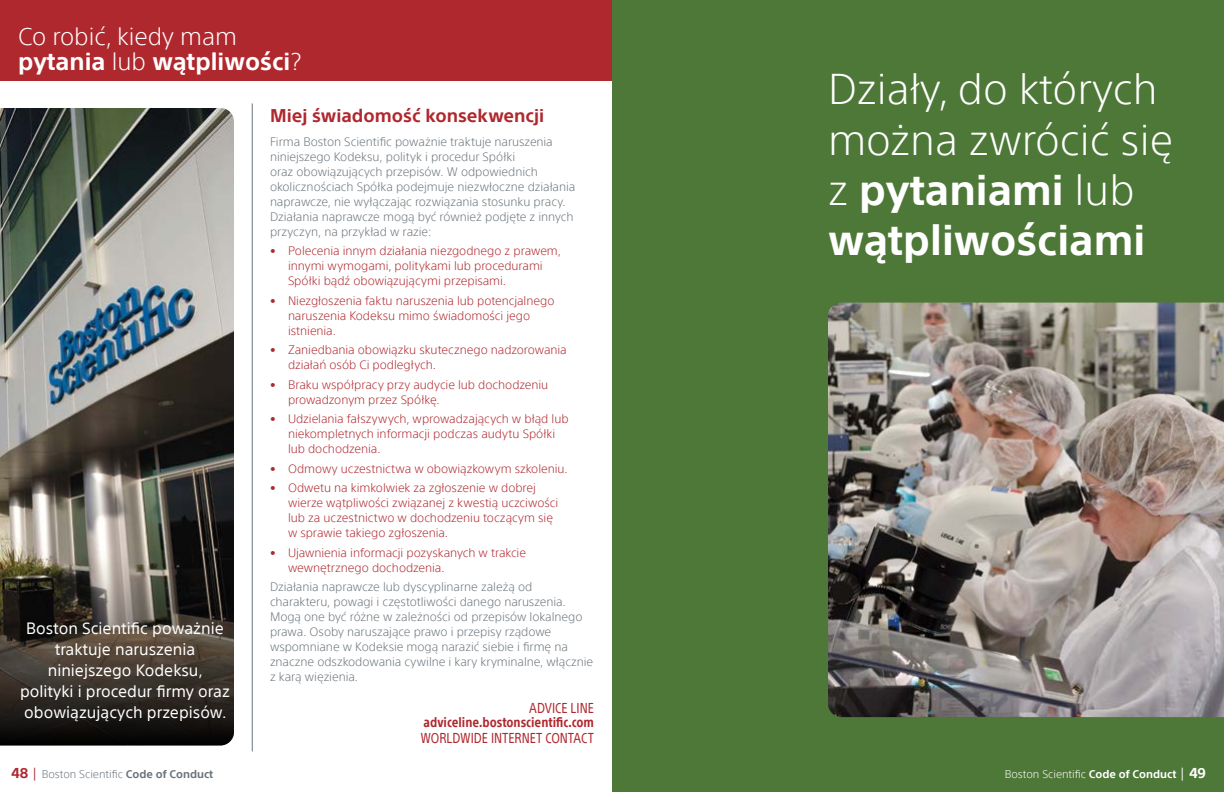
<style>
.page{position:relative;width:1224px;height:792px;background:#fff}
.page>*{position:absolute;margin:0;border:0;box-sizing:border-box;transform-origin:0 0}
.t1{font:300 42px/50.4px "SST";color:#fff}
.t2{font:300 24px/25px "SST";color:#fff}
.t3{font:700 18px "SST";color:#af282e}
.t4{font:16px/21px "SST";color:#fff;text-align:center}
.t5{font:condensed 14px "SST";color:#af282e}
.t6{font:700 condensed 13.5px "SST";color:#af282e}
.t7{font:300 12px/15px "SST";letter-spacing:-.005em;color:#af282e}
.t8{font:300 12px/15px "SST";letter-spacing:-.005em;color:#6a747b}
.t9{font:300 11px "SST";color:#6a747b}
.t10{font:300 11px "SST";color:#fff}
.s1{font-weight:700}
.s2{font-weight:700;font-size:14px;color:#af282e}
.s3{font-weight:400;font-size:14px;color:#af282e}
.s4{font-weight:400;font-size:14px}
.s5{font-weight:700;font-size:14px}
</style>
<div class="page">
<img style="left:0;top:108px;width:234px;height:442px">
<div style="left:612px;top:0;width:612px;height:792px;background:#4e7837"></div>
<img style="left:828px;top:303px;width:396px;height:414px">
<div style="left:0;top:0;width:612px;height:81px;background:#af282e"></div>
<hr style="left:252px;top:104px;width:1px;height:647px;background:#6a747b">
<svg style="left:0;top:550px;width:234px;height:195px;background:#3e3931"></svg>
<h2 class="t2" style="left:18px;top:24px;width:285px">Co robić, kiedy mam <span class="s1">pytania</span> lub <span class="s1">wątpliwości</span>?</h2>
<h3 class="t4" style="left:20px;top:618px;width:211px">Boston Scientific poważnie traktuje naruszenia niniejszego Kodeksu, polityki i procedur firmy oraz obowiązujących przepisów.</h3>
<h3 class="t3" style="left:270px;top:105px;width:276px">Miej świadomość konsekwencji</h3>
<p class="t8" style="left:270px;top:134px;width:307px">Firma Boston Scientific poważnie traktuje naruszenia niniejszego Kodeksu, polityk i procedur Spółki<br>oraz obowiązujących przepisów. W odpowiednich okolicznościach Spółka podejmuje niezwłoczne działania naprawcze, nie wyłączając rozwiązania stosunku pracy.<br>Działania naprawcze mogą być również podjęte z innych przyczyn, na przykład w razie:</p>
<p class="t7" style="left:288px;top:244px;width:274px;text-indent:-18px">• Polecenia innym działania niezgodnego z prawem, innymi wymogami, politykami lub procedurami<br>Spółki bądź obowiązującymi przepisami.</p>
<p class="t7" style="left:288px;top:293px;width:268px;text-indent:-18px">• Niezgłoszenia faktu naruszenia lub potencjalnego naruszenia Kodeksu mimo świadomości jego istnienia.</p>
<p class="t7" style="left:288px;top:343px;width:280px;text-indent:-18px">• Zaniedbania obowiązku skutecznego nadzorowania działań osób Ci podległych.</p>
<p class="t7" style="left:288px;top:377px;width:262px;text-indent:-18px">• Braku współpracy przy audycie lub dochodzeniu prowadzonym przez Spółkę.</p>
<p class="t7" style="left:288px;top:412px;width:282px;text-indent:-18px">• Udzielania fałszywych, wprowadzających w błąd lub niekompletnych informacji podczas audytu Spółki lub dochodzenia.</p>
<p class="t7" style="left:270px;top:461px;width:299px">• Odmowy uczestnictwa w obowiązkowym szkoleniu.</p>
<p class="t7" style="left:288px;top:481px;width:272px;text-indent:-18px">• Odwetu na kimkolwiek za zgłoszenie w dobrej wierze wątpliwości związanej z kwestią uczciwości lub za uczestnictwo w dochodzeniu toczącym się w sprawie takiego zgłoszenia.</p>
<p class="t7" style="left:288px;top:545px;width:240px;text-indent:-18px">• Ujawnienia informacji pozyskanych w trakcie wewnętrznego dochodzenia.</p>
<p class="t8" style="left:270px;top:580px;width:325px">Działania naprawcze lub dyscyplinarne zależą od charakteru, powagi i częstotliwości danego naruszenia.<br>Mogą one być różne w zależności od przepisów lokalnego prawa. Osoby naruszające prawo i przepisy rządowe wspomniane w Kodeksie mogą narazić siebie i firmę na znaczne odszkodowania cywilne i kary kryminalne, włącznie z karą więzienia.</p>
<p class="t5" style="left:529px;top:700px;width:66px">ADVICE LINE</p>
<p class="t6" style="left:424px;top:714px;width:172px">adviceline.bostonscientific.com</p>
<p class="t5" style="left:420px;top:730px;width:175px">WORLDWIDE INTERNET CONTACT</p>
<h1 class="t1" style="left:828px;top:64px;width:347px">Działy, do których można zwrócić się z <span class="s1">pytaniami</span> lub <span class="s1">wątpliwościami</span></h1>
<p class="t9" style="left:12px;top:767px;width:203px"><span class="s2">48</span> <span class="s3">|</span> Boston Scientific <span class="s1">Code of Conduct</span></p>
<p class="t10" style="left:1005px;top:767px;width:203px">Boston Scientific <span class="s1">Code of Conduct</span> <span class="s4">|</span> <span class="s5">49</span></p>
</div>
